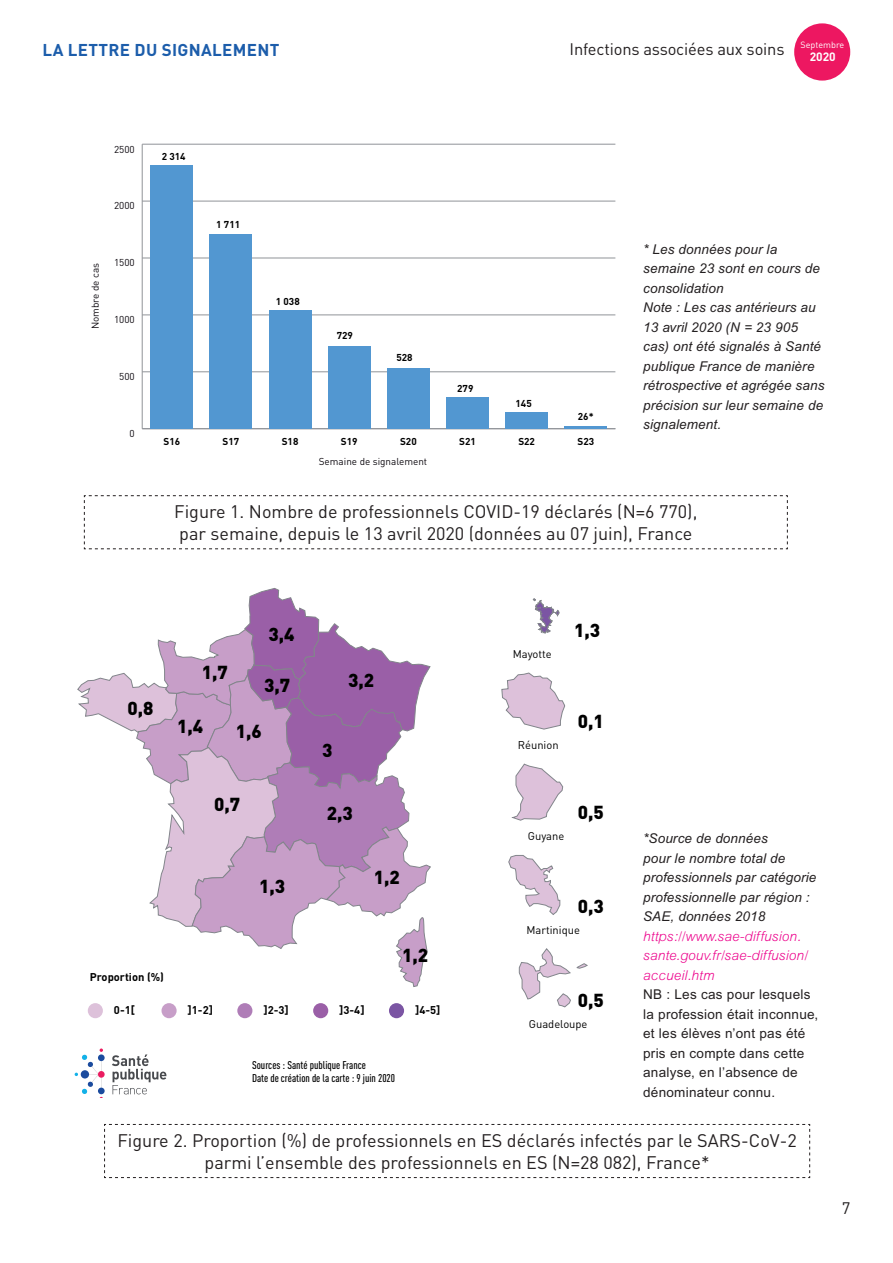
<style>
.page{position:relative;width:893px;height:1263px;background:#fff}
.page>*{position:absolute;margin:0;border:0;box-sizing:border-box;transform-origin:0 0}
.t1{font:900 18.6px "DIN Pro";color:#000}
.t2{font:18px/21.6px "DIN Pro";color:#231f20}
.t3{font:700 16.95px "DIN Pro";letter-spacing:.02em;color:#1c5dab}
.t4{font:16.5px "DIN Pro";letter-spacing:-.01em;color:#231f20}
.TC{font:italic 13.5px/19.5px "Arial";letter-spacing:.01em;color:#231f20}
.TC-2{font:13.5px/19.5px "Arial";letter-spacing:.02em;color:#231f20}
.TC-3{font:italic 300 13.5px/19.5px "Arial";letter-spacing:.01em;color:#ed028c}
.t5{font:700 12px "DIN Pro";color:#fff}
.t6{font:500 11.1px/13.4px "DIN Cond";color:#000}
.t7{font:11.1px "DIN Pro";color:#000}
.t8{font:700 11.1px "DIN Pro";color:#000}
.t9{font:9.9px "DIN Pro";color:#0f0b11}
.t10{font:700 9.9px "DIN Pro";color:#000}
.t11{font:9px "DIN Pro";color:#fff}
</style>
<div class="page">
<div style="left:794px;top:23px;width:56px;height:58px;background:#ed1761;border-radius:50%"></div>
<svg style="left:84px;top:495px;width:704px;height:54px"></svg>
<svg style="left:104px;top:1124px;width:706px;height:54px"></svg>
<svg style="left:518px;top:948px;width:70px;height:60px"></svg>
<svg style="left:508px;top:855px;width:53px;height:60px"></svg>
<svg style="left:511px;top:763px;width:53px;height:58px"></svg>
<svg style="left:501px;top:672px;width:65px;height:58px"></svg>
<svg style="left:532px;top:598px;width:28px;height:36px"></svg>
<div style="left:88px;top:1003px;width:15px;height:15px;background:#ddc1da;border-radius:50%"></div>
<div style="left:162px;top:1003px;width:15px;height:15px;background:#c79ec8;border-radius:50%"></div>
<div style="left:237px;top:1003px;width:15px;height:15px;background:#af7db7;border-radius:50%"></div>
<div style="left:313px;top:1003px;width:15px;height:15px;background:#9a5fa7;border-radius:50%"></div>
<div style="left:389px;top:1003px;width:15px;height:15px;background:#7b55a3;border-radius:50%"></div>
<svg style="left:75px;top:1048px;width:28px;height:50px"></svg>
<svg style="left:112px;top:1054px;width:54px;height:40px"></svg>
<svg style="left:77px;top:588px;width:354px;height:399px"></svg>
<hr style="left:142px;top:144px;width:1px;height:285px;background:#909398">
<hr style="left:142px;top:428px;width:473px;height:1px;background:#909398">
<hr style="left:142px;top:372px;width:473px;height:1px;background:#909398">
<hr style="left:142px;top:315px;width:473px;height:1px;background:#909398">
<hr style="left:142px;top:258px;width:473px;height:1px;background:#909398">
<hr style="left:142px;top:201px;width:473px;height:1px;background:#909398">
<hr style="left:142px;top:144px;width:473px;height:1px;background:#909398">
<div style="left:150px;top:165px;width:43px;height:264px;background:#5297d1"></div>
<div style="left:210px;top:234px;width:42px;height:195px;background:#5297d1"></div>
<div style="left:269px;top:311px;width:42px;height:118px;background:#5297d1"></div>
<div style="left:328px;top:346px;width:42px;height:83px;background:#5297d1"></div>
<div style="left:387px;top:369px;width:43px;height:60px;background:#5297d1"></div>
<div style="left:446px;top:397px;width:43px;height:32px;background:#5297d1"></div>
<div style="left:505px;top:412px;width:43px;height:17px;background:#5297d1"></div>
<hr style="left:564px;top:426px;width:43px;height:3px;background:#5297d1">
<p class="t3" style="left:43px;top:38px;width:238px">LA LETTRE DU SIGNALEMENT</p>
<p class="t4" style="left:570px;top:38px;width:216px">Infections associées aux soins</p>
<p class="t11" style="left:800px;top:39px;width:45px">Septembre</p>
<p class="t5" style="left:810px;top:49px;width:28px">2020</p>
<p class="t9" style="left:114px;top:142px;width:22px">2500</p>
<p class="t9" style="left:114px;top:199px;width:22px">2000</p>
<p class="t10" style="left:162px;top:150px;width:25px">2 314</p>
<p class="t10" style="left:216px;top:218px;width:25px">1 711</p>
<p class="t9" style="left:88px;top:329px;width:68px;rotate:-90deg">Nombre de cas</p>
<p class="t9" style="left:114px;top:256px;width:22px">1500</p>
<p class="t9" style="left:114px;top:313px;width:22px">1000</p>
<p class="t9" style="left:119px;top:370px;width:17px">500</p>
<p class="t9" style="left:130px;top:427px;width:7px">0</p>
<p class="t10" style="left:276px;top:295px;width:25px">1 038</p>
<p class="t10" style="left:337px;top:328px;width:18px">729</p>
<p class="t10" style="left:396px;top:351px;width:18px">528</p>
<p class="t10" style="left:457px;top:382px;width:18px">279</p>
<p class="t10" style="left:516px;top:397px;width:18px">145</p>
<p class="t10" style="left:578px;top:409px;width:17px">26*</p>
<p class="t10" style="left:163px;top:434px;width:18px">S16</p>
<p class="t10" style="left:223px;top:434px;width:18px">S17</p>
<p class="t10" style="left:282px;top:434px;width:18px">S18</p>
<p class="t10" style="left:341px;top:434px;width:18px">S19</p>
<p class="t10" style="left:400px;top:434px;width:18px">S20</p>
<p class="t10" style="left:459px;top:434px;width:18px">S21</p>
<p class="t10" style="left:518px;top:434px;width:18px">S22</p>
<p class="t10" style="left:577px;top:434px;width:18px">S23</p>
<p class="t9" style="left:319px;top:455px;width:110px">Semaine de signalement</p>
<p class="TC" style="left:643px;top:239px;width:178px">* Les données pour la semaine 23 sont en cours de consolidation</p>
<p class="TC" style="left:643px;top:298px;width:183px">Note : Les cas antérieurs au<br>13 avril 2020 (N = 23 905 cas) ont été signalés à Santé publique France de manière rétrospective et agrégée sans précision sur leur semaine de signalement.</p>
<p class="t2" style="left:174px;top:500px;width:525px">Figure 1. Nombre de professionnels COVID-19 déclarés (N=6 770), par semaine, depuis le 13 avril 2020 (données au 07 juin), France</p>
<p class="t1" style="left:128px;top:696px;width:28px">0,8</p>
<p class="t1" style="left:202px;top:660px;width:28px">1,7</p>
<p class="t1" style="left:177px;top:713px;width:28px">1,4</p>
<p class="t1" style="left:269px;top:621px;width:28px">3,4</p>
<p class="t1" style="left:264px;top:672px;width:28px">3,7</p>
<p class="t1" style="left:348px;top:668px;width:28px">3,2</p>
<p class="t1" style="left:236px;top:718px;width:28px">1,6</p>
<p class="t1" style="left:322px;top:737px;width:12px">3</p>
<p class="t1" style="left:214px;top:791px;width:28px">0,7</p>
<p class="t1" style="left:327px;top:801px;width:28px">2,3</p>
<p class="t7" style="left:513px;top:646px;width:40px">Mayotte</p>
<p class="t1" style="left:574px;top:618px;width:28px">1,3</p>
<p class="t7" style="left:518px;top:737px;width:42px">Réunion</p>
<p class="t1" style="left:578px;top:709px;width:28px">0,1</p>
<p class="t1" style="left:578px;top:800px;width:28px">0,5</p>
<p class="t1" style="left:259px;top:873px;width:28px">1,3</p>
<p class="t1" style="left:374px;top:865px;width:28px">1,2</p>
<p class="t1" style="left:402px;top:942px;width:28px">1,2</p>
<p class="t8" style="left:90px;top:969px;width:76px">Proportion (%)</p>
<p class="t8" style="left:114px;top:1002px;width:23px">0-1[</p>
<p class="t8" style="left:188px;top:1002px;width:27px">]1-2]</p>
<p class="t8" style="left:263px;top:1002px;width:27px">]2-3]</p>
<p class="t8" style="left:339px;top:1002px;width:27px">]3-4]</p>
<p class="t8" style="left:415px;top:1002px;width:27px">]4-5]</p>
<p class="t6" style="left:252px;top:1058px;width:145px">Sources : Santé publique France<br>Date de création de la carte : 9 juin 2020</p>
<p class="t7" style="left:528px;top:828px;width:38px">Guyane</p>
<p class="t1" style="left:578px;top:893px;width:28px">0,3</p>
<p class="t7" style="left:526px;top:922px;width:55px">Martinique</p>
<p class="t1" style="left:578px;top:987px;width:28px">0,5</p>
<p class="t7" style="left:529px;top:1016px;width:60px">Guadeloupe</p>
<p class="TC" style="left:643px;top:828px;width:175px">*Source de données<br>pour le nombre total de professionnels par catégorie professionnelle par région :<br>SAE, données 2018</p>
<p class="TC-3" style="left:643px;top:926px;width:166px">https://www.sae-diffusion. sante.gouv.fr/sae-diffusion/ accueil.htm</p>
<p class="TC-2" style="left:643px;top:984px;width:177px">NB : Les cas pour lesquels la profession était inconnue, et les élèves n’ont pas été pris en compte dans cette analyse, en l’absence de dénominateur connu.</p>
<p class="t2" style="left:117px;top:1129px;width:681px;text-align:center">Figure 2. Proportion (%) de professionnels en ES déclarés infectés par le SARS-CoV-2 parmi l’ensemble des professionnels en ES (N=28 082), France*</p>
<p class="t4" style="left:842px;top:1197px;width:10px">7</p>
</div>
